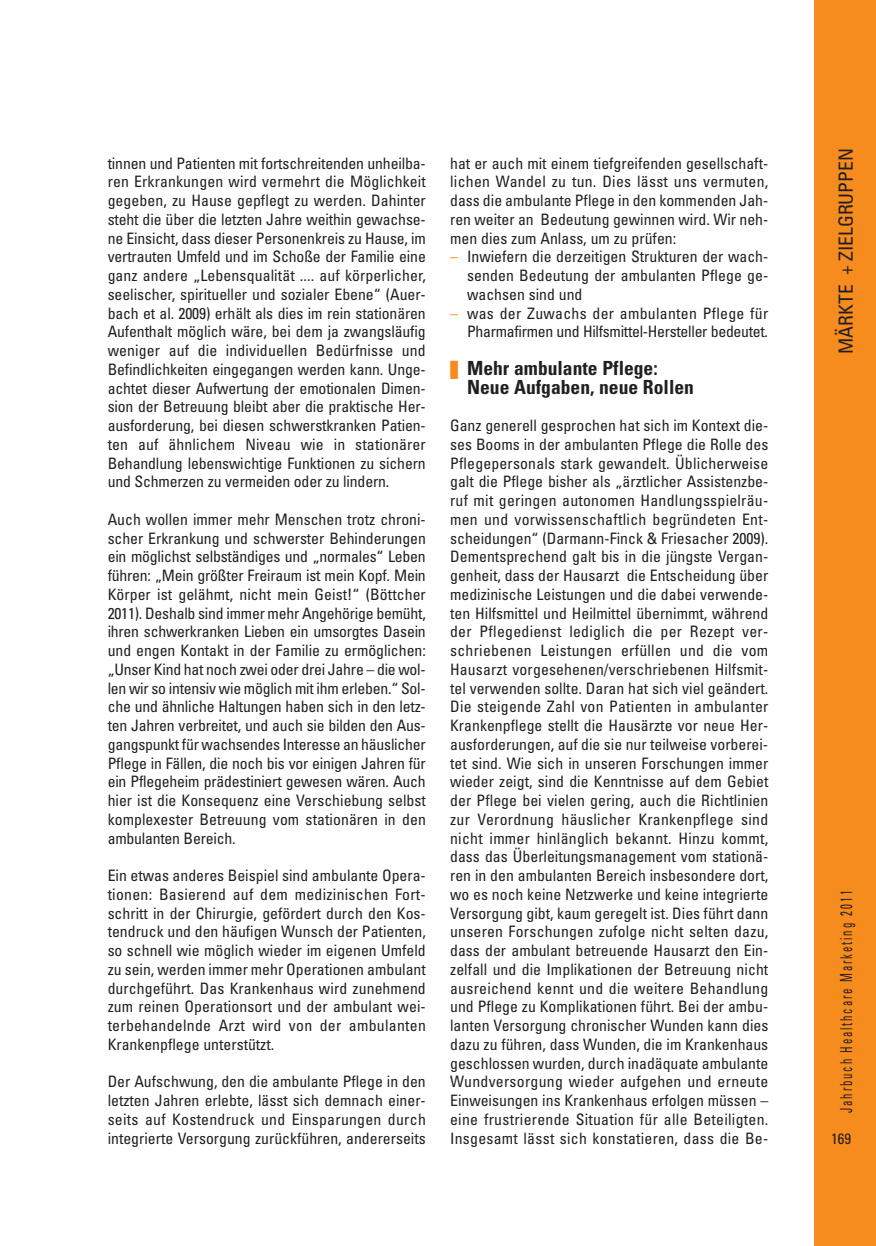
<style>
.page{position:relative;width:876px;height:1246px;background:#fff}
.page>*{position:absolute;margin:0;border:0;box-sizing:border-box;transform-origin:0 0}
.t1{font:700 condensed 19.5px/18.8px "Univers";color:#231f20}
.t2{font:condensed 19.5px "Univers";color:#231f20}
.t3{font:condensed 16.5px "Univers";letter-spacing:.175em;color:#231f20;scale:.65 1}
.t4{font:condensed 15.75px/18.8px "Univers";color:#231f20;text-align:justify}
.t5{font:condensed 15.75px/18.8px "Univers";letter-spacing:-.02em;color:#231f20;text-align:right}
.t6{font:condensed 15px "Univers";color:#231f20}
.s1{color:#f68b1e}
</style>
<div class="page">
<div style="left:814px;top:0;width:61px;height:1246px;background:#f68b1e"></div>
<p class="t4" style="left:108px;top:155px;width:320px">tinnen und Patienten mit fortschreitenden unheilba&shy;ren Erkrankungen wird vermehrt die Möglichkeit gegeben, zu Hause gepflegt zu werden. Dahinter steht die über die letzten Jahre weithin gewachse&shy;ne Einsicht, dass dieser Personenkreis zu Hause, im vertrauten Umfeld und im Schoße der Familie eine ganz andere „Lebensqualität .... auf körperlicher, seelischer, spiritueller und sozialer Ebene“ (Auer&shy;bach et al. 2009) erhält als dies im rein stationären Aufenthalt möglich wäre, bei dem ja zwangsläufig weniger auf die individuellen Bedürfnisse und Befindlichkeiten eingegangen werden kann. Unge&shy;achtet dieser Aufwertung der emotionalen Dimen&shy;sion der Betreuung bleibt aber die praktische Her&shy;ausforderung, bei diesen schwerstkranken Patien&shy;ten auf ähnlichem Niveau wie in stationärer Behandlung lebenswichtige Funktionen zu sichern und Schmer zen zu vermeiden oder zu lindern.</p>
<p class="t4" style="left:108px;top:511px;width:320px">Auch wollen immer mehr Menschen trotz chroni&shy;scher Erkrankung und schwerster Behinderungen ein möglichst selbständiges und „normales“ Leben führen: „Mein größter Freiraum ist mein Kopf. Mein Körper ist gelähmt, nicht mein Geist!“ (Böttcher 2011). Deshalb sind immer mehr Angehörige bemüht, ihren schwerkranken Lieben ein umsorgtes Dasein und engen Kontakt in der Familie zu ermöglichen: „Unser Kind hat noch zwei oder drei Jahre – die wol&shy;len wir so intensiv wie möglich mit ihm erleben.“ Sol&shy;che und ähnliche Haltungen haben sich in den letz&shy;ten Jahren verbreitet, und auch sie bilden den Aus&shy;gangspunkt für wachsendes Interesse an häuslicher Pflege in Fällen, die noch bis vor einigen Jahren für ein Pflegeheim prädestiniert gewesen wären. Auch hier ist die Konsequenz eine Verschiebung selbst komplexester Betreuung vom stationären in den ambulanten Bereich.</p>
<p class="t4" style="left:108px;top:868px;width:320px">Ein etwas anderes Beispiel sind ambulante Opera&shy;tionen: Basierend auf dem medizinischen Fort&shy;schritt in der Chirurgie, gefördert durch den Kos - ten druck und den häufigen Wunsch der Patienten, so schnell wie möglich wieder im eigenen Umfeld zu sein, werden immer mehr Operationen ambulant durchgeführt. Das Krankenhaus wird zunehmend zum reinen Operationsort und der ambulant wei - ter behandelnde Arzt wird von der ambulanten Krankenpflege unterstützt.</p>
<p class="t4" style="left:108px;top:1074px;width:320px">Der Aufschwung, den die ambulante Pflege in den letzten Jahren erlebte, lässt sich demnach einer&shy;seits auf Kostendruck und Einsparungen durch integrierte Versorgung zurückführen, andererseits</p>
<p class="t4" style="left:450px;top:155px;width:320px">hat er auch mit einem tiefgreifenden gesellschaft&shy;lichen Wandel zu tun. Dies lässt uns vermuten, dass die ambulante Pflege in den kommenden Jah&shy;ren weiter an Bedeutung gewinnen wird. Wir neh&shy;men dies zum Anlass, um zu prüfen:</p>
<p class="t4" style="left:467px;top:249px;width:303px;text-indent:-17px"><span class="s1">–</span> Inwiefern die derzeitigen Strukturen der wach&shy;senden Bedeutung der ambulanten Pflege ge&shy;wachsen sind und</p>
<p class="t5" style="left:450px;top:305px;width:320px"><span class="s1">–</span> was der Zuwachs der ambulanten Pflege für<br>Pharmafirmen und Hilfsmittel-Hersteller bedeutet.</p>
<p class="t1" style="left:467px;top:361px;width:228px;text-indent:-17px"><span class="s1">❚</span> Mehr ambulante Pflege:<br>Neue Aufgaben, neue Rollen</p>
<p class="t4" style="left:450px;top:418px;width:320px">Ganz generell gesprochen hat sich im Kontext die&shy;ses Booms in der ambulanten Pflege die Rolle des Pflegepersonals stark gewandelt. Üblicherweise galt die Pflege bisher als „ärztlicher Assistenzbe&shy;ruf mit geringen autonomen Handlungsspielräu&shy;men und vorwissenschaftlich begründeten Ent&shy;scheidungen“ (Darmann-Finck &amp; Friesacher 2009).<br>Dementsprechend galt bis in die jüngste Vergan&shy;genheit, dass der Hausarzt die Entscheidung über medizinische Leistungen und die dabei verwende&shy;ten Hilfsmittel und Heilmittel übernimmt, während der Pflegedienst lediglich die per Rezept ver&shy;schriebenen Leistungen erfüllen und die vom Hausarzt vorgesehenen/verschriebenen Hilfsmit&shy;tel verwenden sollte. Daran hat sich viel geändert.<br>Die steigende Zahl von Patienten in ambulanter Krankenpflege stellt die Hausärzte vor neue Her&shy;ausforderungen, auf die sie nur teilweise vorberei&shy;tet sind. Wie sich in unseren Forschungen immer wieder zeigt, sind die Kenntnisse auf dem Gebiet der Pflege bei vielen gering, auch die Richtlinien zur Verordnung häuslicher Krankenpflege sind nicht immer hinlänglich bekannt. Hinzu kommt, dass das Überleitungsmanagement vom stationä&shy;ren in den ambulanten Bereich insbesondere dort, wo es noch keine Netzwerke und keine integrierte Versorgung gibt, kaum geregelt ist. Dies führt dann unseren Forschungen zufolge nicht selten dazu, dass der ambulant betreuende Hausarzt den Ein&shy;zelfall und die Implikationen der Betreuung nicht ausreichend kennt und die weitere Behandlung und Pflege zu Komplikationen führt. Bei der ambu&shy;lanten Versorgung chronischer Wunden kann dies dazu zu führen, dass Wunden, die im Krankenhaus geschlossen wurden, durch inadäquate ambulante Wundversorgung wieder aufgehen und erneute Einweisungen ins Krankenhaus erfolgen müssen – eine frustrierende Situation für alle Beteiligten.<br>Insgesamt lässt sich konstatieren, dass die Be -</p>
<p class="t2" style="left:838px;top:354px;width:207px;rotate:-90deg">MÄRKTE + ZIELGRUPPEN</p>
<p class="t3" style="left:840px;top:1113px;width:344px;rotate:-90deg">Jahrbuch Healthcare Marketing 2011</p>
<p class="t6" style="left:831px;top:1133px;width:21px">169</p>
</div>
